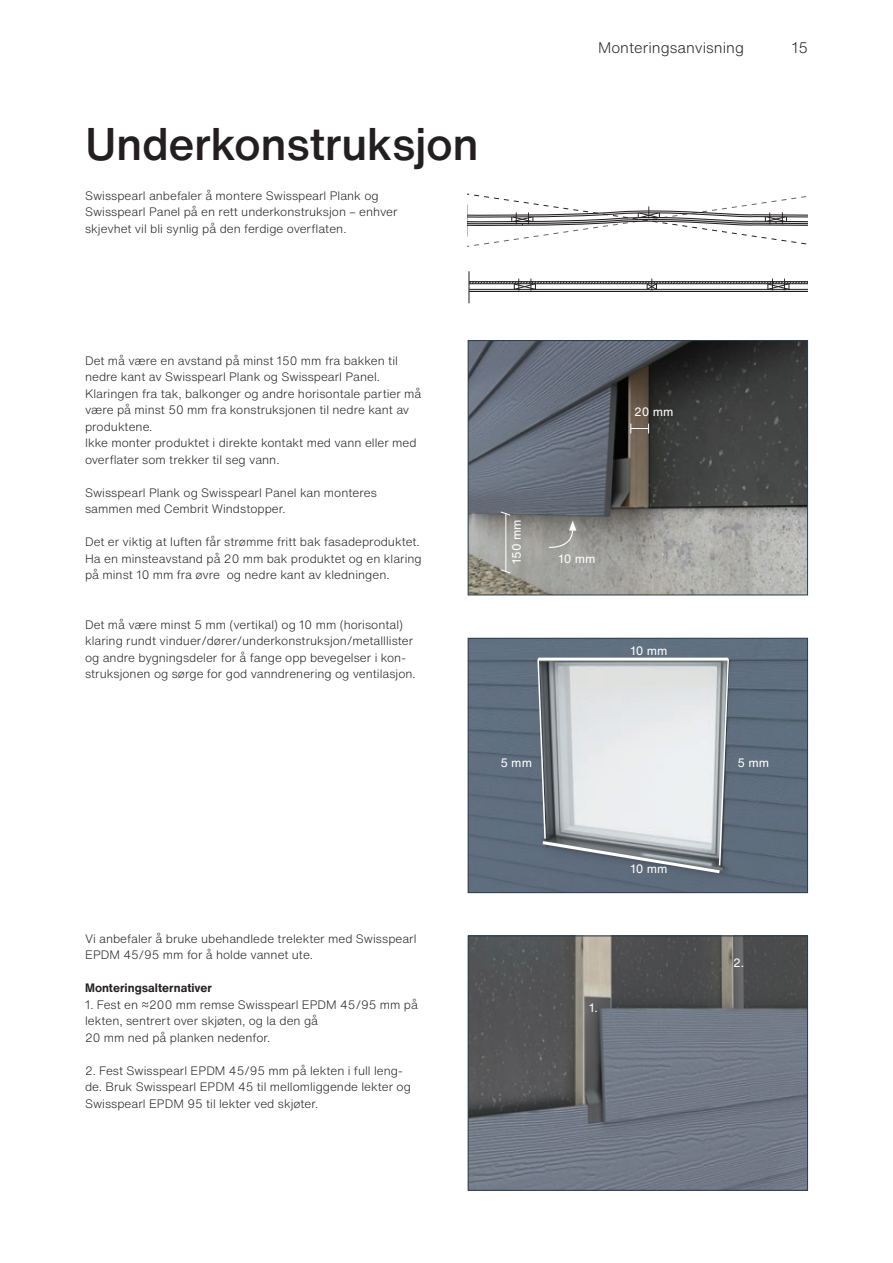
<style>
.page{position:relative;width:893px;height:1263px;background:#fff}
.page>*{position:absolute;margin:0;border:0;box-sizing:border-box;transform-origin:0 0}
.t1{font:500 45px "Helvetica Now Text";letter-spacing:-.01em;color:#231f20}
.t2{font:300 15px "Helvetica Now Text";color:#231f20}
.t3{font:300 12px/16.5px "Helvetica Now Text";color:#231f20}
.t4{font:12px "Helvetica Now Text";color:#fff}
.t5{font:700 12px "Helvetica Now Text";color:#231f20}
</style>
<div class="page">
<img style="left:470px;top:937px;width:336px;height:252px">
<div style="left:468px;top:935px;width:340px;height:256px;border:1px solid #283e4e"></div>
<hr style="left:469px;top:289px;width:339px;height:2px;background:#d9dadc">
<hr style="left:469px;top:271px;width:1px;height:32px;background:#231f20">
<svg style="left:468px;top:194px;width:340px;height:53px"></svg>
<hr style="left:469px;top:291px;width:339px;height:1px;background:#231f20">
<svg style="left:469px;top:278px;width:339px;height:12px"></svg>
<img style="left:470px;top:342px;width:336px;height:251px">
<div style="left:468px;top:340px;width:340px;height:255px;border:1px solid #283e4e"></div>
<img style="left:470px;top:640px;width:336px;height:251px">
<div style="left:468px;top:638px;width:340px;height:255px;border:1px solid #283e4e"></div>
<hr style="left:505px;top:513px;width:1px;height:59px;background:#fffefc">
<svg style="left:500px;top:569px;width:11px;height:5px"></svg>
<svg style="left:500px;top:511px;width:11px;height:5px"></svg>
<svg style="left:630px;top:424px;width:19px;height:9px"></svg>
<svg style="left:537px;top:657px;width:193px;height:218px;background:#c0c5c8"></svg>
<svg style="left:548px;top:520px;width:28px;height:28px"></svg>
<h1 class="t1" style="left:85px;top:113px;width:395px">Underkonstruksjon</h1>
<p class="t3" style="left:85px;top:187px;width:314px">Swisspearl anbefaler å montere Swisspearl Plank og<br>Swisspearl Panel på en rett underkonstruksjon – enhver skjevhet vil bli synlig på den ferdige overflaten.</p>
<p class="t2" style="left:598px;top:38px;width:147px">Monteringsanvisning</p>
<p class="t2" style="left:792px;top:38px;width:18px">15</p>
<p class="t3" style="left:85px;top:352px;width:338px">Det må være en avstand på minst 150 mm fra bakken til nedre kant av Swisspearl Plank og Swisspearl Panel.<br>Klaringen fra tak, balkonger og andre horisontale partier må være på minst 50 mm fra konstruksjonen til nedre kant av produktene.<br>Ikke monter produktet i direkte kontakt med vann eller med overflater som trekker til seg vann.</p>
<p class="t3" style="left:85px;top:484px;width:293px">Swisspearl Plank og Swisspearl Panel kan monteres sammen med Cembrit Windstopper.</p>
<p class="t3" style="left:85px;top:534px;width:338px">Det er viktig at luften får strømme fritt bak fasadeproduktet.<br>Ha en minsteavstand på 20 mm bak produktet og en klaring på minst 10 mm fra øvre og nedre kant av kledningen.</p>
<p class="t3" style="left:85px;top:616px;width:332px">Det må være minst 5 mm (vertikal) og 10 mm (horisontal) klaring rundt vinduer/dører/underkonstruksjon/metalllister og andre bygningsdeler for å fange opp bevegelser i kon&shy;struksjonen og sørge for god vanndrenering og ventilasjon.</p>
<p class="t3" style="left:85px;top:930px;width:333px">Vi anbefaler å bruke ubehandlede trelekter med Swisspearl<br>EPDM 45/95 mm for å holde vannet ute.</p>
<p class="t5" style="left:85px;top:980px;width:129px">Monteringsalternativer</p>
<p class="t3" style="left:85px;top:996px;width:334px">1. Fest en ≈200 mm remse Swisspearl EPDM 45/95 mm på lekten, sentrert over skjøten, og la den gå<br>20 mm ned på planken nedenfor.</p>
<p class="t3" style="left:85px;top:1062px;width:327px">2. Fest Swisspearl EPDM 45/95 mm på lekten i full leng&shy;de. Bruk Swisspearl EPDM 45 til mellomliggende lekter og<br>Swisspearl EPDM 95 til lekter ved skjøter.</p>
<p class="t4" style="left:634px;top:403px;width:41px">20 mm</p>
<p class="t4" style="left:508px;top:564px;width:46px;rotate:-90deg">150 mm</p>
<p class="t4" style="left:558px;top:551px;width:39px">10 mm</p>
<p class="t4" style="left:630px;top:642px;width:39px">10 mm</p>
<p class="t4" style="left:500px;top:754px;width:33px">5 mm</p>
<p class="t4" style="left:737px;top:754px;width:33px">5 mm</p>
<p class="t4" style="left:630px;top:860px;width:39px">10 mm</p>
<p class="t4" style="left:589px;top:999px;width:10px">1.</p>
<p class="t4" style="left:733px;top:955px;width:13px">2.</p>
</div>
